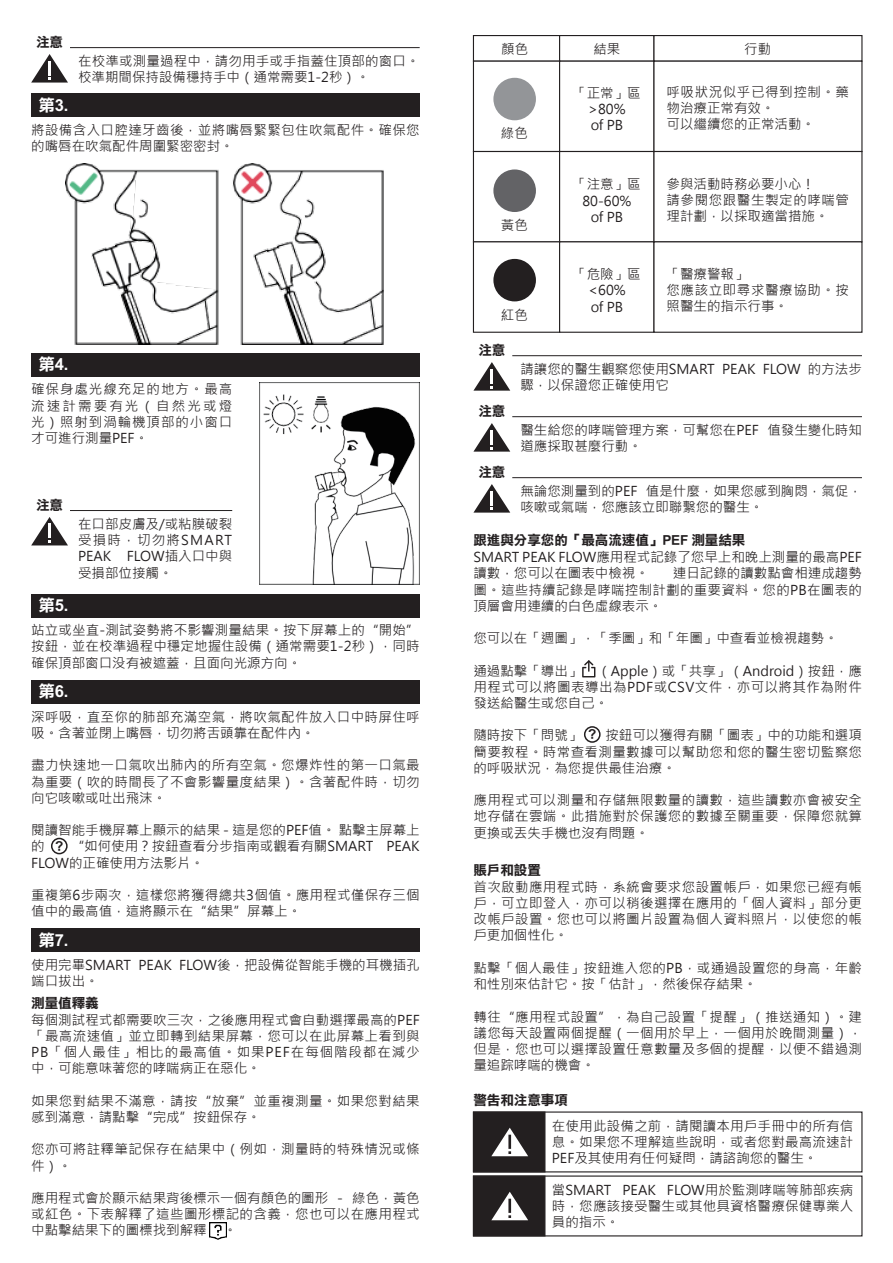
<style>
.page{position:relative;width:893px;height:1263px;background:#fff}
.page>*{position:absolute;margin:0;border:0;box-sizing:border-box;transform-origin:0 0}
.t1{font:16.5px "DF Li Hei Bd HK BF";color:#fff}
.t2{font:13.5px/16.2px "Microsoft Jheng Hei";color:#231f20;text-align:justify}
.t3{font:13.5px/16.2px "Microsoft Jheng Hei";letter-spacing:.03em;color:#231f20}
.t4{font:13.5px/16.2px "Microsoft Jheng Hei";letter-spacing:.02em;color:#231f20}
.t5{font:13.5px "DF Li Hei Bd HK BF";color:#231f20}
</style>
<div class="page">
<svg style="left:31px;top:54px;width:37px;height:29px"></svg>
<hr style="left:48px;top:61px;width:3px;height:14px;background:#fff">
<hr style="left:70px;top:47px;width:350px;height:1px;background:#231f20">
<svg style="left:473px;top:362px;width:37px;height:29px"></svg>
<hr style="left:512px;top:355px;width:350px;height:1px;background:#231f20">
<svg style="left:473px;top:423px;width:37px;height:29px"></svg>
<hr style="left:512px;top:416px;width:350px;height:1px;background:#231f20">
<svg style="left:473px;top:484px;width:37px;height:29px"></svg>
<hr style="left:512px;top:477px;width:350px;height:1px;background:#231f20">
<div style="left:31px;top:94px;width:389px;height:23px;background:#231f20"></div>
<img style="left:66px;top:163px;width:318px;height:181px">
<svg style="left:31px;top:517px;width:37px;height:28px"></svg>
<hr style="left:48px;top:524px;width:3px;height:14px;background:#fff">
<hr style="left:70px;top:510px;width:162px;height:1px;background:#231f20">
<img style="left:260px;top:382px;width:160px;height:203px">
<div style="left:31px;top:353px;width:389px;height:23px;background:#231f20"></div>
<div style="left:31px;top:594px;width:389px;height:23px;background:#231f20"></div>
<div style="left:31px;top:929px;width:389px;height:23px;background:#231f20"></div>
<div style="left:31px;top:680px;width:389px;height:24px;background:#231f20"></div>
<div style="left:51px;top:838px;width:17px;height:16px;border:2px solid #231f20;border-radius:50%"></div>
<img style="left:209px;top:1222px;width:17px;height:17px">
<div style="left:473px;top:35px;width:87px;height:27px;background:#fff;border:1px solid #231f20"></div>
<div style="left:559px;top:35px;width:96px;height:27px;background:#fff;border:1px solid #231f20"></div>
<div style="left:653px;top:35px;width:209px;height:27px;background:#fff;border:1px solid #231f20"></div>
<div style="left:473px;top:61px;width:87px;height:91px;background:#fff;border:1px solid #231f20"></div>
<div style="left:559px;top:61px;width:96px;height:91px;background:#fff;border:1px solid #231f20"></div>
<div style="left:653px;top:61px;width:209px;height:91px;background:#fff;border:1px solid #231f20"></div>
<div style="left:473px;top:151px;width:87px;height:91px;background:#fff;border:1px solid #231f20"></div>
<div style="left:559px;top:151px;width:96px;height:91px;background:#fff;border:1px solid #231f20"></div>
<div style="left:653px;top:151px;width:209px;height:91px;background:#fff;border:1px solid #231f20"></div>
<div style="left:473px;top:241px;width:87px;height:92px;background:#fff;border:1px solid #231f20"></div>
<div style="left:559px;top:241px;width:96px;height:92px;background:#fff;border:1px solid #231f20"></div>
<div style="left:653px;top:241px;width:209px;height:92px;background:#fff;border:1px solid #231f20"></div>
<div style="left:493px;top:259px;width:43px;height:42px;background:#231f20;border-radius:50%"></div>
<div style="left:493px;top:169px;width:43px;height:43px;background:#636366;border-radius:50%"></div>
<div style="left:493px;top:78px;width:43px;height:42px;background:#939598;border-radius:50%"></div>
<div style="left:584px;top:726px;width:17px;height:17px;border:2px solid #231f20;border-radius:50%"></div>
<svg style="left:582px;top:660px;width:13px;height:17px"></svg>
<div style="left:473px;top:1111px;width:72px;height:61px;background:#231f20;border:1px solid #231f20"></div>
<svg style="left:491px;top:1128px;width:37px;height:28px"></svg>
<div style="left:473px;top:1175px;width:72px;height:61px;background:#231f20;border:1px solid #231f20"></div>
<svg style="left:491px;top:1192px;width:37px;height:28px"></svg>
<p class="t5" style="left:36px;top:36px;width:28px">注意</p>
<p class="t1" style="left:38px;top:96px;width:31px">第3.</p>
<p class="t2" style="left:78px;top:53px;width:343px">在校準或測量過程中，請勿用手或手指蓋住頂部的窗口。校準期間保持設備穩持手中（通常需要1-2秒）。</p>
<p class="t3" style="left:31px;top:122px;width:390px">將設備含入口腔達牙齒後，並將嘴唇緊緊包住吹氣配件。確保您的嘴唇在吹氣配件周圍緊密密封。</p>
<p class="t1" style="left:38px;top:356px;width:31px">第4.</p>
<p class="t2" style="left:31px;top:381px;width:203px">確保身處光線充足的地方。最高流速計需要有光（自然光或燈光）照射到渦輪機頂部的小窗口才可進行測量PEF。</p>
<p class="t5" style="left:36px;top:498px;width:28px">注意</p>
<p class="t1" style="left:38px;top:597px;width:31px">第5.</p>
<p class="t2" style="left:78px;top:516px;width:156px">在口部皮膚及/或粘膜破裂受損時，切勿將SMART PEAK FLOW插入口中與受損部位接觸。</p>
<p class="t2" style="left:31px;top:622px;width:390px">站立或坐直-測試姿勢將不影響測量結果。按下屏幕上的“開始”按鈕，並在校準過程中穩定地握住設備（通常需要1-2秒），同時確保頂部窗口没有被遮蓋，且面向光源方向。</p>
<p class="t1" style="left:38px;top:683px;width:31px">第6.</p>
<p class="t3" style="left:31px;top:709px;width:390px">深呼吸，直至你的肺部充滿空氣，將吹氣配件放入口中時屏住呼吸。含著並閉上嘴唇，切勿將舌頭靠在配件內。</p>
<p class="t2" style="left:31px;top:757px;width:390px">盡力快速地一口氣吹出肺內的所有空氣。您爆炸性的第一口氣最為重要（吹的時間長了不會影響量度結果）。含著配件時，切勿向它咳嗽或吐出飛沫。</p>
<p class="t2" style="left:31px;top:822px;width:390px">閱讀智能手機屏幕上顯示的結果 - 這是您的PEF值。 點擊主屏幕上的</p>
<p class="t2" style="left:31px;top:838px;width:390px;text-indent:40px">“如何使用？按鈕查看分步指南或觀看有關SMART PEAK<br>FLOW的正確使用方法影片。</p>
<p class="t4" style="left:31px;top:887px;width:390px">重複第6步兩次，這樣您將獲得總共3個值。應用程式僅保存三個值中的最高值，這將顯示在“結果”屏幕上。</p>
<p class="t5" style="left:55px;top:839px;width:10px">?</p>
<p class="t1" style="left:38px;top:931px;width:31px">第7.</p>
<p class="t2" style="left:31px;top:957px;width:390px">使用完畢SMART PEAK FLOW後，把設備從智能手機的耳機插孔端口拔出。</p>
<p class="t5" style="left:31px;top:996px;width:69px">測量值釋義</p>
<p class="t2" style="left:31px;top:1012px;width:390px">每個測試程式都需要吹三次，之後應用程式會自動選擇最高的PEF「最高流速值」並立即轉到結果屏幕，您可以在此屏幕上看到與PB「個人最佳」相比的最高值。如果PEF在每個階段都在減少中，可能意味著您的哮喘病正在惡化。</p>
<p class="t3" style="left:31px;top:1093px;width:390px">如果您對結果不滿意，請按“放棄”並重複測量。如果您對結果感到滿意，請點擊“完成”按鈕保存。</p>
<p class="t3" style="left:31px;top:1141px;width:390px">您亦可將註釋筆記保存在結果中（例如，測量時的特殊情況或條件）。</p>
<p class="t2" style="left:31px;top:1190px;width:390px">應用程式會於顯示結果背後標示一個有顏色的圖形 - 綠色，黃色或紅色。下表解釋了這些圖形標記的含義，您也可以在應用程式中點擊結果下的圖標找到解釋</p>
<p class="t2" style="left:224px;top:1222px;width:15px">。</p>
<p class="t2" style="left:501px;top:41px;width:28px">顏色</p>
<p class="t2" style="left:593px;top:41px;width:28px">結果</p>
<p class="t2" style="left:744px;top:41px;width:29px">行動</p>
<p class="t2" style="left:573px;top:84px;width:69px;text-align:center">「正常」區&gt;80%<br>of PB</p>
<p class="t2" style="left:666px;top:84px;width:184px;text-align:left">呼吸狀況似乎已得到控制。藥物治療正常有效。<br>可以繼續您的正常活動。</p>
<p class="t2" style="left:501px;top:125px;width:28px">綠色</p>
<p class="t2" style="left:501px;top:217px;width:28px">黃色</p>
<p class="t2" style="left:501px;top:307px;width:28px">紅色</p>
<p class="t5" style="left:478px;top:344px;width:28px">注意</p>
<p class="t2" style="left:573px;top:176px;width:69px;text-align:center">「注意」區<br>80-60%<br>of PB</p>
<p class="t2" style="left:573px;top:266px;width:69px;text-align:center">「危險」區&lt;60%<br>of PB</p>
<p class="t2" style="left:666px;top:176px;width:184px;text-align:left">參與活動時務必要小心！<br>請參閱您跟醫生製定的哮喘管理計劃，以採取適當措施。</p>
<p class="t4" style="left:666px;top:265px;width:184px">「醫療警報」<br>您應該立即尋求醫療協助。按照醫生的指示行事。</p>
<p class="t5" style="left:478px;top:405px;width:28px">注意</p>
<p class="t5" style="left:478px;top:466px;width:28px">注意</p>
<p class="t2" style="left:520px;top:361px;width:343px">請讓您的醫生觀察您使用SMART PEAK FLOW 的方法步驟，以保證您正確使用它</p>
<p class="t2" style="left:520px;top:422px;width:343px">醫生給您的哮喘管理方案，可幫您在PEF 值發生變化時知道應採取甚麼行動。</p>
<p class="t2" style="left:520px;top:483px;width:343px">無論您測量到的PEF 值是什麼，如果您感到胸悶，氣促，咳嗽或氣喘，您應該立即聯繫您的醫生。</p>
<p class="t5" style="left:473px;top:534px;width:273px">跟進與分享您的「最高流速值」PEF 測量結果</p>
<p class="t2" style="left:473px;top:549px;width:390px">SMART PEAK FLOW應用程式記錄了您早上和晚上測量的最高PEF讀數，您可以在圖表中檢視。</p>
<p class="t2" style="left:473px;top:565px;width:390px;text-indent:199px">連日記錄的讀數點會相連成趨勢圖。這些持續記錄是哮喘控制計劃的重要資料。您的PB在圖表的頂層會用連續的白色虛線表示。</p>
<p class="t2" style="left:473px;top:630px;width:366px">您可以在「週圖」，「季圖」和「年圖」中查看並檢視趨勢。</p>
<p class="t2" style="left:473px;top:662px;width:390px">通過點擊「導出」 （Apple）或「共享」（Android）按鈕，應用程式可以將圖表導出為PDF或CSV文件，亦可以將其作為附件發送給醫生或您自己。</p>
<p class="t2" style="left:473px;top:727px;width:109px">隨時按下「問號」</p>
<p class="t2" style="left:473px;top:727px;width:390px;text-indent:132px">按鈕可以獲得有關「圖表」中的功能和選項簡要教程。時常查看測量數據可以幫助您和您的醫生密切監察您的呼吸狀況，為您提供最佳治療。</p>
<p class="t2" style="left:473px;top:792px;width:390px">應用程式可以測量和存儲無限數量的讀數，這些讀數亦會被安全地存儲在雲端。此措施對於保護您的數據至關重要，保障您就算更換或丟失手機也沒有問題。</p>
<p class="t5" style="left:588px;top:727px;width:10px">?</p>
<p class="t5" style="left:473px;top:863px;width:69px">賬戶和設置</p>
<p class="t2" style="left:473px;top:879px;width:390px">首次啟動應用程式時，系統會要求您設置帳戶，如果您已經有帳戶，可立即登入，亦可以稍後選擇在應用的「個人資料」部分更改帳戶設置。您也可以將圖片設置為個人資料照片，以使您的帳戶更加個性化。</p>
<p class="t4" style="left:473px;top:960px;width:390px">點擊「個人最佳」按鈕進入您的PB，或通過設置您的身高，年齡和性別來估計它。按「估計」，然後保存結果。</p>
<p class="t2" style="left:473px;top:1008px;width:390px">轉往“應用程式設置”，為自己設置「提醒」（推送通知）。建議您每天設置兩個提醒（一個用於早上，一個用於晚間測量），但是，您也可以選擇設置任意數量及多個的提醒，以便不錯過測量追踪哮喘的機會。</p>
<p class="t5" style="left:473px;top:1093px;width:96px">警告和注意事項</p>
<p class="t2" style="left:552px;top:1117px;width:303px">在使用此設備之前，請閱讀本用戶手冊中的所有信息。如果您不理解這些說明，或者您對最高流速計PEF及其使用有任何疑問，請諮詢您的醫生。</p>
<p class="t2" style="left:552px;top:1181px;width:303px">當SMART PEAK FLOW用於監測哮喘等肺部疾病時，您應該接受醫生或其他具資格醫療保健專業人員的指示。</p>
</div>
